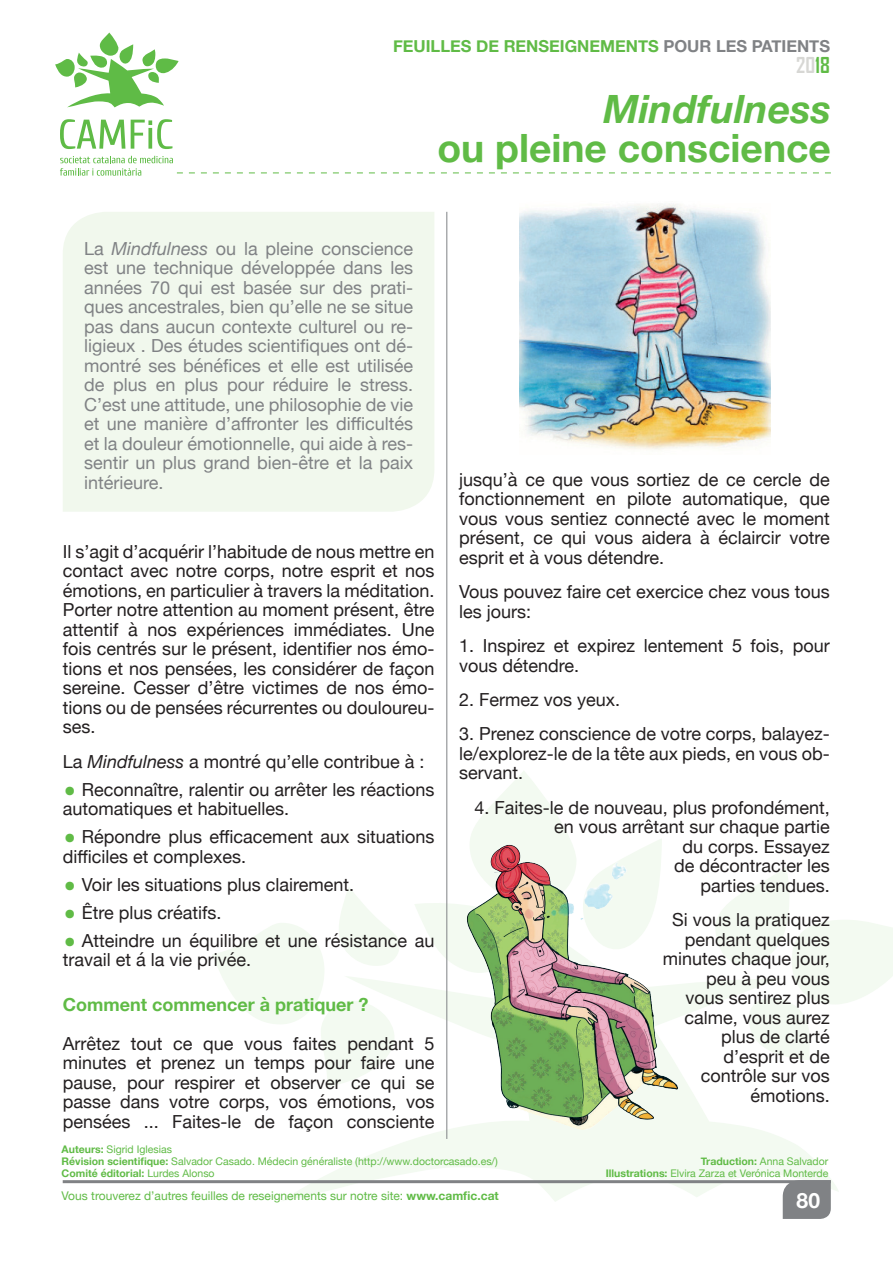
<style>
.page{position:relative;width:893px;height:1263px;background:#fff}
.page>*{position:absolute;margin:0;border:0;box-sizing:border-box;transform-origin:0 0}
.Título_2_líneas{font:700 39px/39px "Helvetica Neue";color:#60bb46;text-align:right}
.t1{font:700 21px "Agency FB";color:#d7d7d4}
.t2{font:700 21px "Helvetica Neue";color:#fff}
.Galerada{font:18px/19.5px "Helvetica Neue";color:#231f20}
.Destacado{font:18px/19.5px "Helvetica Neue";color:#808285;text-align:justify}
.Titulillo{font:700 18px "Helvetica Neue";color:#60bb46}
.t3{font:700 16.5px "Helvetica Neue";color:#60bb46}
.t4{font:12px "Helvetica Neue";color:#60bb46}
.t5{font:10.5px "Helvetica Neue";color:#60bb46}
.t6{font:700 10.5px "Helvetica Neue";color:#60bb46}
.s1{color:#808285}
.s2{color:#60bb46}
.s3{font-style:italic}
.s4{font-size:39px;color:#60bb46}
.s5{font-weight:700}
.s6{font-weight:400}
</style>
<div class="page">
<svg style="left:281px;top:979px;width:557px;height:223px"></svg>
<svg style="left:212px;top:887px;width:189px;height:200px"></svg>
<svg style="left:415px;top:770px;width:153px;height:209px"></svg>
<svg style="left:715px;top:868px;width:178px;height:192px"></svg>
<hr style="left:63px;top:1180px;width:768px;height:3px;background:#808285">
<div style="left:783px;top:1180px;width:48px;height:39px;background:#808285"></div>
<svg style="left:55px;top:33px;width:124px;height:74px"></svg>
<svg style="left:60px;top:156px;width:771px;height:20px"></svg>
<svg style="left:60px;top:119px;width:65px;height:30px"></svg>
<svg style="left:131px;top:119px;width:41px;height:30px"></svg>
<div style="left:63px;top:212px;width:371px;height:300px;background:#f1f8ed"></div>
<hr style="left:446px;top:212px;width:1px;height:927px;background:#808285">
<img style="left:459px;top:835px;width:236px;height:302px">
<img style="left:520px;top:204px;width:250px;height:246px">
<p class="t3" style="left:393px;top:33px;width:438px">FEUILLES DE RENSEIGNEMENTS <span class="s1">POUR LES PATIENTS</span></p>
<p class="t1" style="left:796px;top:52px;width:35px">20<span class="s2">18</span></p>
<p class="Título_2_líneas" style="left:437px;top:90px;width:395px"><span class="s3">Mindfulness<br></span>ou pleine conscience</p>
<p class="Destacado" style="left:84px;top:240px;width:331px">La <span class="s3">Mindfulness</span> ou la pleine conscience est une technique développée dans les années 70 qui est basée sur des prati&shy;ques ancestrales, bien qu’elle ne se situe pas dans aucun contexte culturel ou re&shy;ligieux . Des études scientifiques ont dé&shy;montré ses bénéfices et elle est utilisée de plus en plus pour réduire le stress.<br>C’est une attitude, une philosophie de vie et une manière d’affronter les difficultés et la douleur émotionnelle, qui aide à res&shy;sentir un plus grand bien-être et la paix intérieure.</p>
<p class="Galerada" style="left:63px;top:542px;width:373px;text-align:justify">Il s’agit d’acquérir l’habitude de nous mettre en contact avec notre corps, notre esprit et nos émotions, en particulier à travers la méditation.<br>Porter notre attention au moment présent, être attentif à nos expériences immédiates. Une fois centrés sur le présent, identifier nos émo&shy;tions et nos pensées, les considérer de façon sereine. Cesser d’être victimes de nos émo&shy;tions ou de pensées récurrentes ou douloureu&shy;ses.</p>
<p class="Galerada" style="left:63px;top:752px;width:363px">La <span class="s3">Mindfulness</span> a montré qu’elle contribue à :</p>
<p class="Galerada" style="left:63px;top:780px;width:373px"><span class="s4">•</span> Reconnaître, ralentir ou arrêter les réactions automatiques et habituelles.</p>
<p class="Galerada" style="left:63px;top:828px;width:373px"><span class="s4">•</span> Répondre plus efficacement aux situations difficiles et complexes.</p>
<p class="Galerada" style="left:63px;top:875px;width:293px"><span class="s4">•</span> Voir les situations plus clairement.</p>
<p class="Galerada" style="left:63px;top:903px;width:160px"><span class="s4">•</span> Être plus créatifs.</p>
<p class="Galerada" style="left:63px;top:931px;width:373px"><span class="s4">•</span> Atteindre un équilibre et une résistance au travail et á la vie privée.</p>
<p class="Titulillo" style="left:63px;top:990px;width:307px">Comment commencer à pratiquer ?</p>
<p class="Galerada" style="left:63px;top:1034px;width:373px;text-align:justify">Arrêtez tout ce que vous faites pendant 5 minutes et prenez un temps pour faire une pause, pour respirer et observer ce qui se passe dans votre corps, vos émotions, vos pensées ... Faites-le de façon consciente</p>
<p class="Galerada" style="left:459px;top:471px;width:372px;text-align:justify">jusqu’à ce que vous sortiez de ce cercle de fonctionnement en pilote automatique, que vous vous sentiez connecté avec le moment présent, ce qui vous aidera à éclaircir votre esprit et à vous détendre.</p>
<p class="Galerada" style="left:459px;top:583px;width:372px">Vous pouvez faire cet exercice chez vous tous les jours:</p>
<p class="Galerada" style="left:459px;top:637px;width:372px">1. Inspirez et expirez lentement 5 fois, pour vous détendre.</p>
<p class="Galerada" style="left:459px;top:691px;width:163px">2. Fermez vos yeux.</p>
<p class="Galerada" style="left:459px;top:725px;width:372px;text-align:justify">3. Prenez conscience de votre corps, balayez&shy;le/explorez-le de la tête aux pieds, en vous ob&shy;servant.</p>
<p class="Galerada" style="left:475px;top:798px;width:357px;text-align:right">4. Faites-le de nouveau, plus profondément, en vous arrêtant sur chaque partie<br>du corps. Essayez<br>de décontracter les<br>parties tendues.</p>
<p class="Galerada" style="left:663px;top:911px;width:169px;text-align:right">Si vous la pratiquez pendant quelques minutes chaque jour, peu à peu vous<br>vous sentirez plus calme, vous aurez plus de clarté d’esprit et de contrôle sur vos émotions.</p>
<p class="t5" style="left:62px;top:1141px;width:112px"><span class="s5">Auteurs:</span> Sigrid Iglesias</p>
<p class="t5" style="left:62px;top:1153px;width:438px"><span class="s5">Révision scientifique:</span> Salvador Casado. Médecin généraliste (http://www.doctorcasado.es/)</p>
<p class="t6" style="left:62px;top:1165px;width:154px">Comité éditorial: <span class="s6">Lurdes Alonso</span></p>
<p class="t4" style="left:62px;top:1187px;width:439px">Vous trouverez d’autres feuilles de reseignements sur notre site: <span class="s5">www.camfic.cat</span></p>
<p class="t5" style="left:701px;top:1153px;width:129px"><span class="s5">Traduction:</span> Anna Salvador</p>
<p class="t5" style="left:606px;top:1165px;width:224px"><span class="s5">Illustrations:</span> Elvira Zarza et Verónica Monterde</p>
<p class="t2" style="left:797px;top:1183px;width:25px">80</p>
</div>
